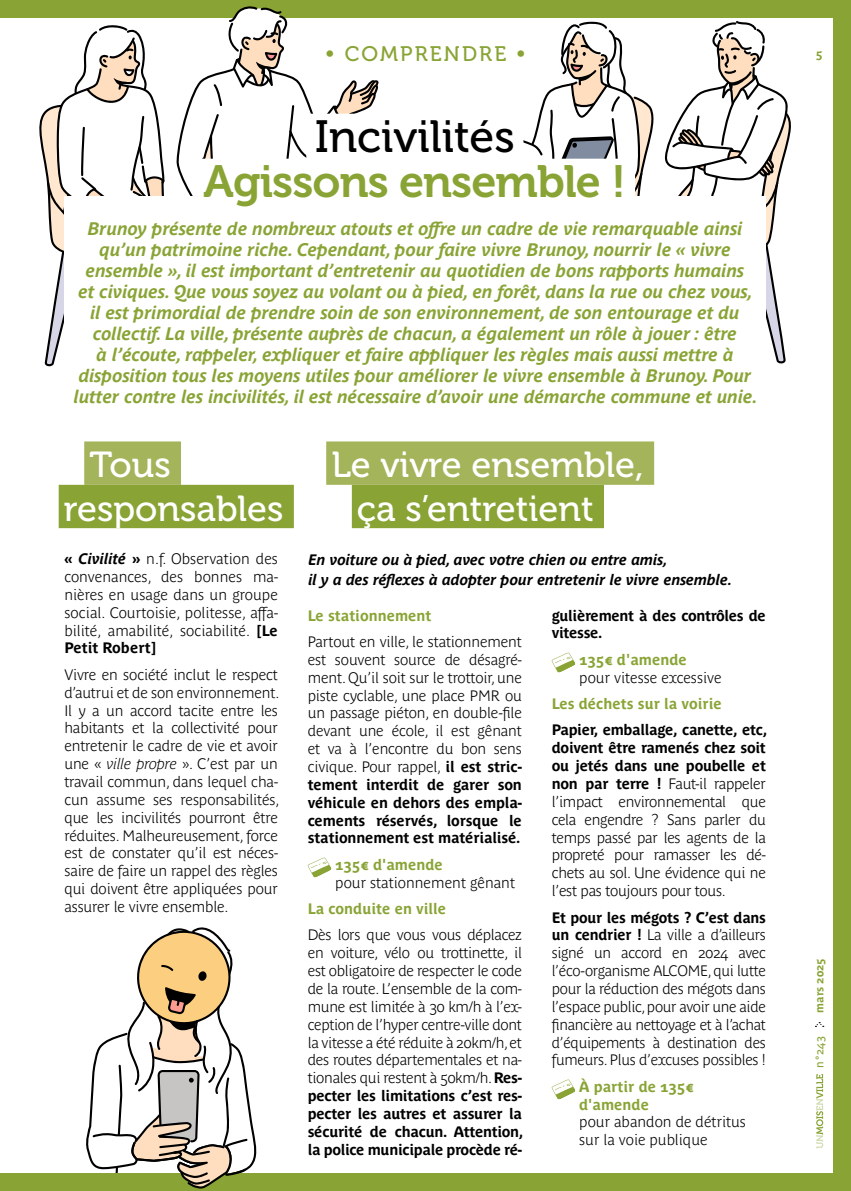
<style>
.page{position:relative;width:851px;height:1191px;background:#fff}
.page>*{position:absolute;margin:0;border:0;box-sizing:border-box;transform-origin:0 0}
.t1{font:45px "Museo 700";letter-spacing:-.02em;color:#89a435}
.t2{font:45px "Museo 500";color:#000}
.t3{font:36.15px/43.3px "Museo 500";color:#fff}
.t4{font:21px "Museo 500";letter-spacing:.1em;color:#89a435}
.t5{font:italic 700 18px/21px "Parisine Plus Std";color:#89a435;text-align:center}
.t6{font:700 15px/17.9px "Parisine Plus Std Clair";letter-spacing:-.01em;color:#000;text-align:justify}
.t7{font:700 15px/17.9px "Parisine Plus Std";letter-spacing:-.02em;color:#000;text-align:justify}
.t8{font:700 15px/17.9px "Parisine Plus Std";color:#89a435}
.t9{font:italic 700 15px/19.5px "Parisine Plus Std";color:#000}
.t10{font:700 15px "Parisine Plus Std";color:#000}
.t11{font:700 12px "Parisine Plus Std";color:#89a435}
.t12{font:700 11.25px "Parisine Plus Std";color:#89a435}
.t13{font:11.25px "Parisine Plus Std";color:#89a435}
.s1{font-family:"Parisine Plus Std"}
.s2{font-family:"Parisine Plus Std";font-style:italic}
.s3{font-style:italic}
</style>
<div class="page">
<div style="left:0;top:1174px;width:850px;height:17px;background:#89a435"></div>
<div style="left:0;top:0;width:850px;height:17px;background:#89a435"></div>
<div style="left:833px;top:0;width:17px;height:1191px;background:#89a435"></div>
<svg style="left:84px;top:927px;width:174px;height:262px"></svg>
<svg style="left:816px;top:1074px;width:7px;height:74px"></svg>
<svg style="left:815px;top:1022px;width:8px;height:5px"></svg>
<div style="left:84px;top:441px;width:97px;height:44px;background:#a3b45b"></div>
<div style="left:59px;top:485px;width:235px;height:43px;background:#89a435"></div>
<div style="left:326px;top:441px;width:328px;height:44px;background:#a3b45b"></div>
<div style="left:352px;top:485px;width:252px;height:43px;background:#89a435"></div>
<svg style="left:308px;top:857px;width:24px;height:20px"></svg>
<svg style="left:551px;top:652px;width:25px;height:20px"></svg>
<svg style="left:551px;top:1079px;width:25px;height:20px"></svg>
<svg style="left:35px;top:6px;width:344px;height:361px"></svg>
<svg style="left:523px;top:21px;width:268px;height:343px"></svg>
<div style="left:64px;top:196px;width:701px;height:233px;background:#fff"></div>
<div style="left:306px;top:114px;width:217px;height:52px;background:#fff"></div>
<div style="left:194px;top:159px;width:441px;height:52px;background:#fff"></div>
<h3 class="t4" style="left:325px;top:42px;width:202px">• COMPRENDRE •</h3>
<p class="t11" style="left:815px;top:47px;width:8px">5</p>
<h1 class="t2" style="left:315px;top:112px;width:202px">Incivilités</h1>
<h1 class="t1" style="left:203px;top:156px;width:424px">Agissons ensemble !</h1>
<p class="t5" style="left:74px;top:218px;width:685px">Brunoy présente de nombreux atouts et offre un cadre de vie remarquable ainsi qu’un patrimoine riche. Cependant, pour faire vivre Brunoy, nourrir le « vivre ensemble », il est important d’entretenir au quotidien de bons rapports humains<br>et civiques. Que vous soyez au volant ou à pied, en forêt, dans la rue ou chez vous, il est primordial de prendre soin de son environnement, de son entourage et du collectif. La ville, présente auprès de chacun, a également un rôle à jouer : être<br>à l’écoute, rappeler, expliquer et faire appliquer les règles mais aussi mettre à disposition tous les moyens utiles pour améliorer le vivre ensemble à Brunoy. Pour lutter contre les incivilités, il est nécessaire d’avoir une démarche commune et unie.</p>
<h2 class="t3" style="left:64px;top:444px;width:221px;text-indent:26px">Tous responsables</h2>
<h2 class="t3" style="left:357px;top:444px;width:288px;text-indent:-26px">Le vivre ensemble, ça s’entretient</h2>
<p class="t6" style="left:64px;top:550px;width:215px"><span class="s1">«</span> <span class="s2">Civilité</span> <span class="s1">»</span> n.f. Observation des convenances, des bonnes ma&shy;nières en usage dans un groupe social. Courtoisie, politesse, affa&shy;bilité, amabilité, sociabilité. <span class="s1">[Le</span></p>
<p class="t10" style="left:64px;top:639px;width:93px">Petit Robert]</p>
<p class="t6" style="left:64px;top:665px;width:216px">Vivre en société inclut le respect d’autrui et de son environnement.<br>Il y a un accord tacite entre les habitants et la collectivité pour entretenir le cadre de vie et avoir une « <span class="s3">ville propre</span> ». C’est par un travail commun, dans lequel cha&shy;cun assume ses responsabilités, que les incivilités pourront être réduites. Malheureusement, force est de constater qu’il est néces&shy;saire de faire un rappel des règles qui doivent être appliquées pour assurer le vivre ensemble.</p>
<p class="t9" style="left:308px;top:550px;width:425px">En voiture ou à pied, avec votre chien ou entre amis,<br>il y a des réflexes à adopter pour entretenir le vivre ensemble.</p>
<p class="t7" style="left:551px;top:606px;width:216px">gulièrement à des contrôles de vitesse.</p>
<p class="t8" style="left:579px;top:650px;width:109px">135€ d'amende</p>
<p class="t6" style="left:579px;top:668px;width:144px">pour vitesse excessive</p>
<p class="t8" style="left:551px;top:695px;width:171px">Les déchets sur la voirie</p>
<p class="t7" style="left:551px;top:721px;width:217px">Papier, emballage, canette, etc, doivent être ramenés chez soit ou jetés dans une poubelle et</p>
<p class="t6" style="left:551px;top:774px;width:216px"><span class="s1">non par terre !</span> Faut-il rappeler l’impact environnemental que cela engendre ? Sans parler du temps passé par les agents de la propreté pour ramasser les dé&shy;chets au sol. Une évidence qui ne l’est pas toujours pour tous.</p>
<p class="t7" style="left:551px;top:908px;width:216px">Et pour les mégots ? C’est dans</p>
<p class="t6" style="left:551px;top:926px;width:216px"><span class="s1">un cendrier !</span> La ville a d’ailleurs signé un accord en 2024 avec l’éco-organisme ALCOME, qui lutte pour la réduction des mégots dans l’espace public, pour avoir une aide financière au nettoyage et à l’achat d’équipements à destination des fumeurs. Plus d’excuses possibles !</p>
<p class="t8" style="left:579px;top:1077px;width:116px">À partir de 135€ d'amende</p>
<p class="t6" style="left:579px;top:1113px;width:168px">pour abandon de détritus sur la voie publique</p>
<p class="t8" style="left:308px;top:606px;width:125px">Le stationnement</p>
<p class="t6" style="left:308px;top:633px;width:216px">Partout en ville, le stationnement est souvent source de désagré&shy;ment. Qu’il soit sur le trottoir, une piste cyclable, une place PMR ou un passage piéton, en double-file devant une école, il est gênant et va à l’encontre du bon sens civique. Pour rappel, <span class="s1">il est stric-</span></p>
<p class="t7" style="left:308px;top:775px;width:216px">tement interdit de garer son véhicule en dehors des empla&shy;cements réservés, lorsque le stationnement est matérialisé.</p>
<p class="t8" style="left:335px;top:855px;width:109px">135€ d'amende</p>
<p class="t6" style="left:335px;top:873px;width:181px">pour stationnement gênant</p>
<p class="t8" style="left:308px;top:899px;width:140px">La conduite en ville</p>
<p class="t6" style="left:308px;top:926px;width:216px">Dès lors que vous vous déplacez en voiture, vélo ou trottinette, il est obligatoire de respecter le code de la route. L’ensemble de la com&shy;mune est limitée à 30 km/h à l’ex&shy;ception de l’hyper centre-ville dont la vitesse a été réduite à 20km/h, et des routes départementales et na&shy;tionales qui restent à 50km/h. <span class="s1">Res-</span></p>
<p class="t7" style="left:308px;top:1086px;width:217px">pecter les limitations c’est res&shy;pecter les autres et assurer la sécurité de chacun. Attention, la police municipale procède ré-</p>
<p class="t12" style="left:812px;top:1012px;width:56px;rotate:-90deg">mars 2025</p>
<p class="t13" style="left:812px;top:1067px;width:33px;rotate:-90deg">n°243</p>
</div>
